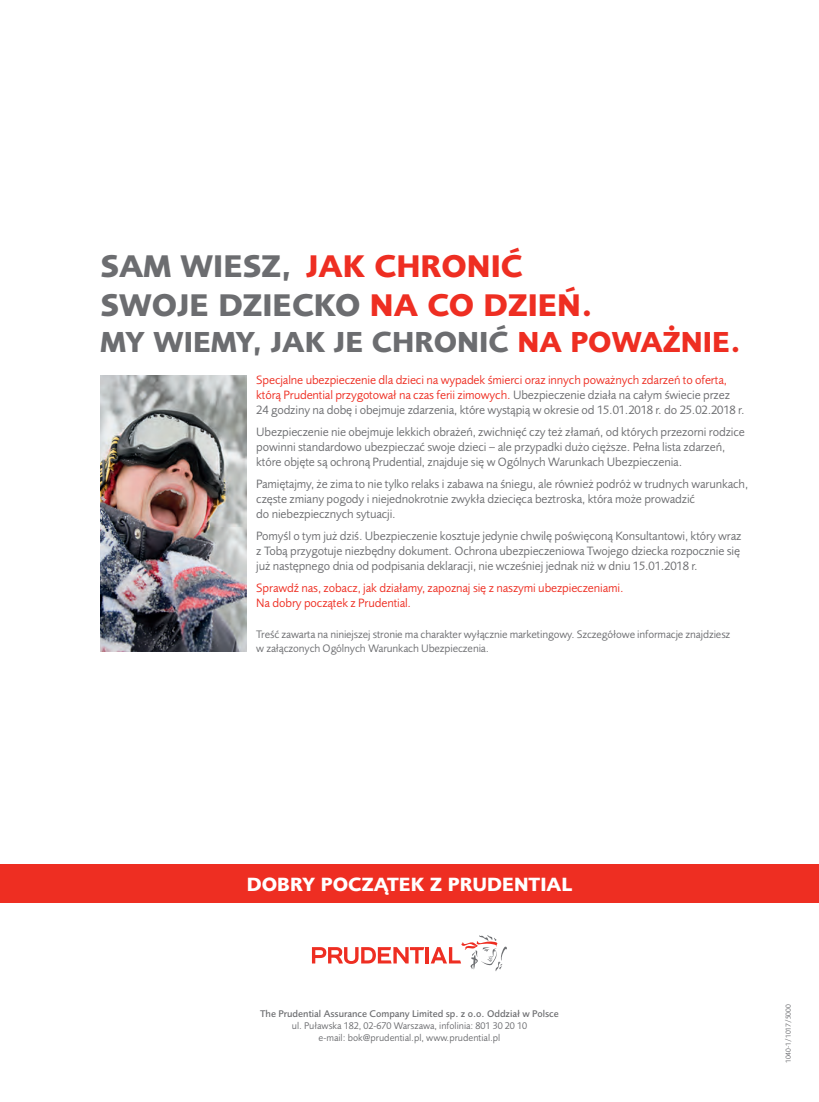
<style>
.page{position:relative;width:819px;height:1102px;background:#fff}
.page>*{position:absolute;margin:0;border:0;box-sizing:border-box;transform-origin:0 0}
.t1{font:700 32.5px/39px "Pru Sans OT2";color:#6c6d70}
.t2{font:700 30px "Pru Sans OT2";color:#6c6d70}
.t3{font:700 19.88px "Pru Sans OT2";color:#fff}
.t4{font:12.5px/15px "Pru Sans OT2";letter-spacing:-.01em;color:#6c6d70}
.t5{font:12.5px/15px "Pru Sans OT2";letter-spacing:-.01em;color:#ee2e22}
.t6{font:11.25px/13.5px "Pru Sans OT2";letter-spacing:-.01em;color:#6c6d70}
.t7{font:10px/12px "Pru Sans OT2";color:#6c6d70;text-align:center}
.t8{font:7.5px "Pru Sans OT2";color:#6c6d70}
.s1{color:#ee2e22}
.s2{color:#6c6d70}
.s3{font-weight:500}
</style>
<div class="page">
<img style="left:100px;top:375px;width:146px;height:277px">
<div style="left:0;top:865px;width:819px;height:38px;background:#ee2e22"></div>
<hr style="left:425px;top:947px;width:4px;height:16px;background:#ee2e22">
<svg style="left:430px;top:935px;width:77px;height:36px"></svg>
<svg style="left:312px;top:947px;width:112px;height:17px"></svg>
<p class="t1" style="left:100px;top:246px;width:494px">SAM WIESZ, <span class="s1">JAK CHRONIĆ<br></span>SWOJE DZIECKO <span class="s1">NA CO DZIEŃ.</span></p>
<p class="t2" style="left:100px;top:324px;width:642px">MY WIEMY, JAK JE CHRONIĆ <span class="s1">NA POWAŻNIE.</span></p>
<p class="t5" style="left:256px;top:372px;width:489px">Specjalne ubezpieczenie dla dzieci na wypadek śmierci oraz innych poważnych zdarzeń to oferta, którą Prudential przygotował na czas ferii zimowych. <span class="s2">Ubezpieczenie działa na całym świecie przez<br>24 godziny na dobę i obejmuje zdarzenia, które wystąpią w okresie od 15.01.2018 r. do 25.02.2018 r.</span></p>
<p class="t4" style="left:256px;top:424px;width:490px">Ubezpieczenie nie obejmuje lekkich obrażeń, zwichnięć czy też złamań, od których przezorni rodzice powinni standardowo ubezpieczać swoje dzieci – ale przypadki dużo cięższe. Pełna lista zdarzeń, które objęte są ochroną Prudential, znajduje się w Ogólnych Warunkach Ubezpieczenia.</p>
<p class="t4" style="left:256px;top:476px;width:493px">Pamiętajmy, że zima to nie tylko relaks i zabawa na śniegu, ale również podróż w trudnych warunkach, częste zmiany pogody i niejednokrotnie zwykła dziecięca beztroska, która może prowadzić<br>do niebezpiecznych sytuacji.</p>
<p class="t4" style="left:256px;top:528px;width:486px;text-align:justify">Pomyśl o tym już dziś. Ubezpieczenie kosztuje jedynie chwilę poświęconą Konsultantowi, który wraz z Tobą przygotuje niezbędny dokument. Ochrona ubezpieczeniowa Twojego dziecka rozpocznie się już następnego dnia od podpisania deklaracji, nie wcześniej jednak niż w dniu 15.01.2018 r.</p>
<p class="t5" style="left:256px;top:581px;width:369px">Sprawdź nas, zobacz, jak działamy, zapoznaj się z naszymi ubezpieczeniami.<br>Na dobry początek z Prudential.</p>
<p class="t6" style="left:256px;top:628px;width:475px">Treść zawarta na niniejszej stronie ma charakter wyłącznie marketingowy. Szczegółowe informacje znajdziesz w załączonych Ogólnych Warunkach Ubezpieczenia.</p>
<p class="t3" style="left:247px;top:872px;width:327px">DOBRY POCZĄTEK Z PRUDENTIAL</p>
<p class="t7" style="left:260px;top:1007px;width:300px"><span class="s3">The Prudential Assurance Company Limited sp. z o.o. Oddział w Polsce </span>ul. Puławska 182, 02-670 Warszawa, infolinia: 801 30 20 10<br>e-mail: bok@prudential.pl, www.prudential.pl</p>
<p class="t8" style="left:783px;top:1063px;width:60px;rotate:-90deg">1040-1/1017/5000</p>
</div>
